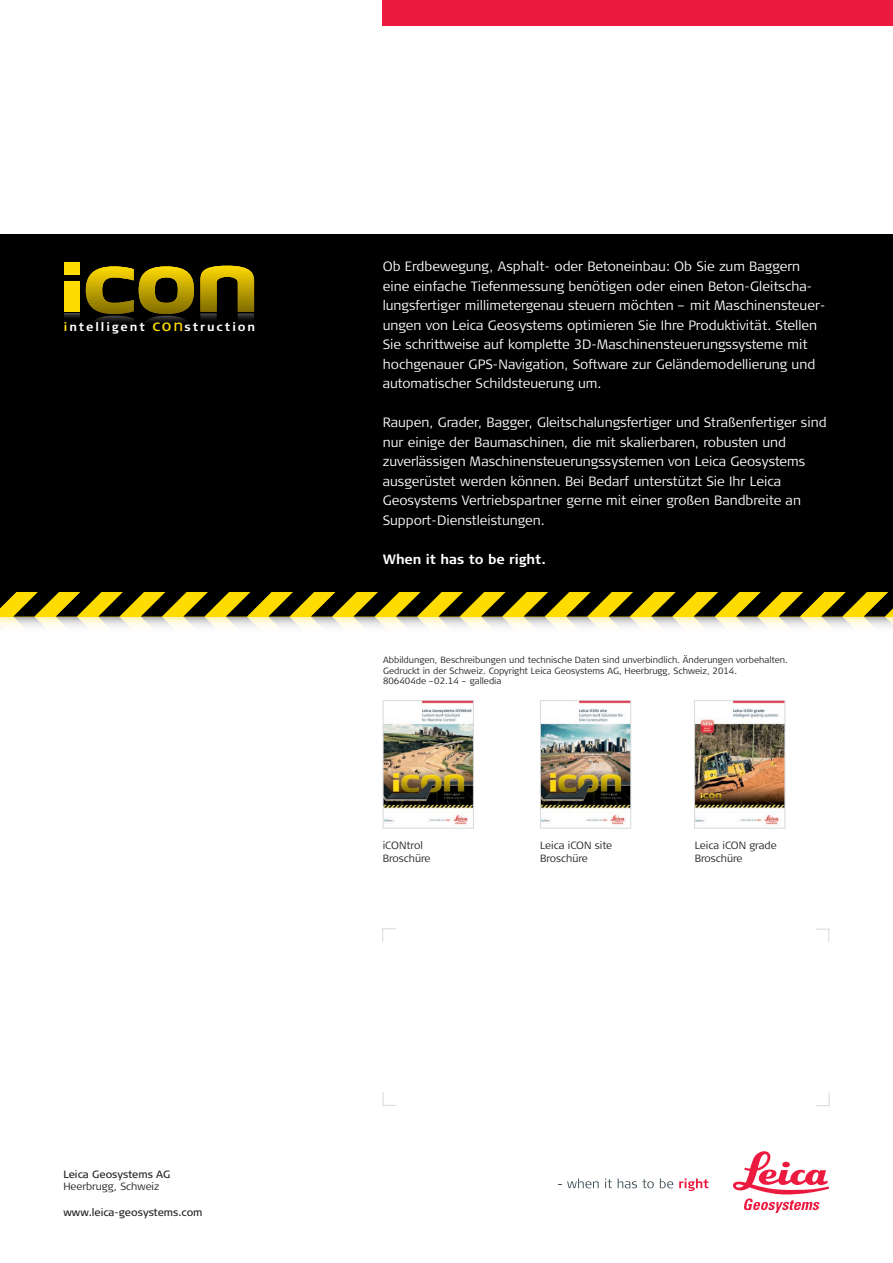
<style>
.page{position:relative;width:893px;height:1263px;background:#fff}
.page>*{position:absolute;margin:0;border:0;box-sizing:border-box;transform-origin:0 0}
.t1{font:300 13.5px/19.5px "Signa Column";color:#fff}
.t2{font:700 13.5px "Signa Column";color:#fff}
.t3{font:700 12px "Signa Column";letter-spacing:.16em;color:#fff}
.t4{font:300 10.5px/12.8px "Signa Column";color:#231f20}
.t5{font:10.5px "Signa Column";color:#231f20}
.t6{font:300 9px/10.5px "Signa Column";color:#231f20}
.s1{color:#ffdc01}
.s2{font-weight:400;font-size:15.9px;color:#ffdc01}
</style>
<div class="page">
<svg style="left:0;top:591px;width:893px;height:36px"></svg>
<div style="left:0;top:234px;width:893px;height:357px;background:#000"></div>
<svg style="left:567px;top:1178px;width:32px;height:10px"></svg>
<svg style="left:605px;top:1178px;width:7px;height:10px"></svg>
<svg style="left:618px;top:1178px;width:36px;height:10px"></svg>
<svg style="left:660px;top:1178px;width:13px;height:10px"></svg>
<svg style="left:679px;top:1178px;width:30px;height:13px"></svg>
<svg style="left:733px;top:1151px;width:96px;height:62px"></svg>
<div style="left:383px;top:0;width:510px;height:26px;background:#ed1a40"></div>
<svg style="left:382px;top:928px;width:13px;height:13px"></svg>
<svg style="left:816px;top:929px;width:13px;height:13px"></svg>
<svg style="left:816px;top:1093px;width:14px;height:13px"></svg>
<svg style="left:383px;top:1092px;width:13px;height:14px"></svg>
<img style="left:385px;top:702px;width:87px;height:123px">
<div style="left:383px;top:700px;width:91px;height:128px;border:1px solid #d8d9db"></div>
<img style="left:542px;top:702px;width:87px;height:123px">
<div style="left:540px;top:700px;width:91px;height:128px;border:1px solid #d8d9db"></div>
<img style="left:696px;top:702px;width:87px;height:123px">
<div style="left:694px;top:700px;width:91px;height:128px;border:1px solid #d8d9db"></div>
<svg style="left:65px;top:313px;width:15px;height:5px"></svg>
<div style="left:65px;top:281px;width:15px;height:31px;background:#ffdc01"></div>
<div style="left:65px;top:262px;width:15px;height:13px;background:#ffdc01"></div>
<svg style="left:86px;top:266px;width:168px;height:56px"></svg>
<p class="t3" style="left:64px;top:320px;width:193px"><span class="s1">i</span>ntelligent <span class="s1">CO</span><span class="s2">n</span>struction</p>
<p class="t5" style="left:63px;top:1168px;width:109px">Leica Geosystems AG</p>
<p class="t4" style="left:63px;top:1180px;width:98px">Heerbrugg, Schweiz</p>
<p class="t5" style="left:63px;top:1206px;width:141px">www.leica-geosystems.com</p>
<p class="t1" style="left:383px;top:257px;width:444px">Ob Erdbewegung, Asphalt- oder Betoneinbau: Ob Sie zum Baggern eine einfache Tiefenmessung benötigen oder einen Beton-Gleitscha&shy;lungsfertiger millimetergenau steuern möchten – mit Maschinensteuer&shy;ungen von Leica Geosystems optimieren Sie Ihre Produktivität. Stellen Sie schrittweise auf komplette 3D-Maschinensteuerungssysteme mit hochgenauer GPS-Navigation, Software zur Geländemodellierung und automatischer Schildsteuerung um.</p>
<p class="t1" style="left:383px;top:413px;width:445px">Raupen, Grader, Bagger, Gleitschalungsfertiger und Straßenfertiger sind nur einige der Baumaschinen, die mit skalierbaren, robusten und zuverlässigen Maschinensteuerungssystemen von Leica Geosystems ausgerüstet werden können. Bei Bedarf unterstützt Sie Ihr Leica Geosystems Vertriebspartner gerne mit einer großen Bandbreite an Support-Dienstleistungen.</p>
<p class="t2" style="left:383px;top:551px;width:165px">When it has to be right.</p>
<p class="t6" style="left:383px;top:655px;width:406px">Abbildungen, Beschreibungen und technische Daten sind unverbindlich. Änderungen vorbehalten.<br>Gedruckt in der Schweiz. Copyright Leica Geosystems AG, Heerbrugg, Schweiz, 2014.<br>806404de –02.14 – galledia</p>
<p class="t4" style="left:383px;top:839px;width:49px">iCONtrol<br>Broschüre</p>
<p class="t4" style="left:540px;top:839px;width:74px">Leica iCON site<br>Broschüre</p>
<p class="t4" style="left:695px;top:839px;width:83px">Leica iCON grade<br>Broschüre</p>
</div>
